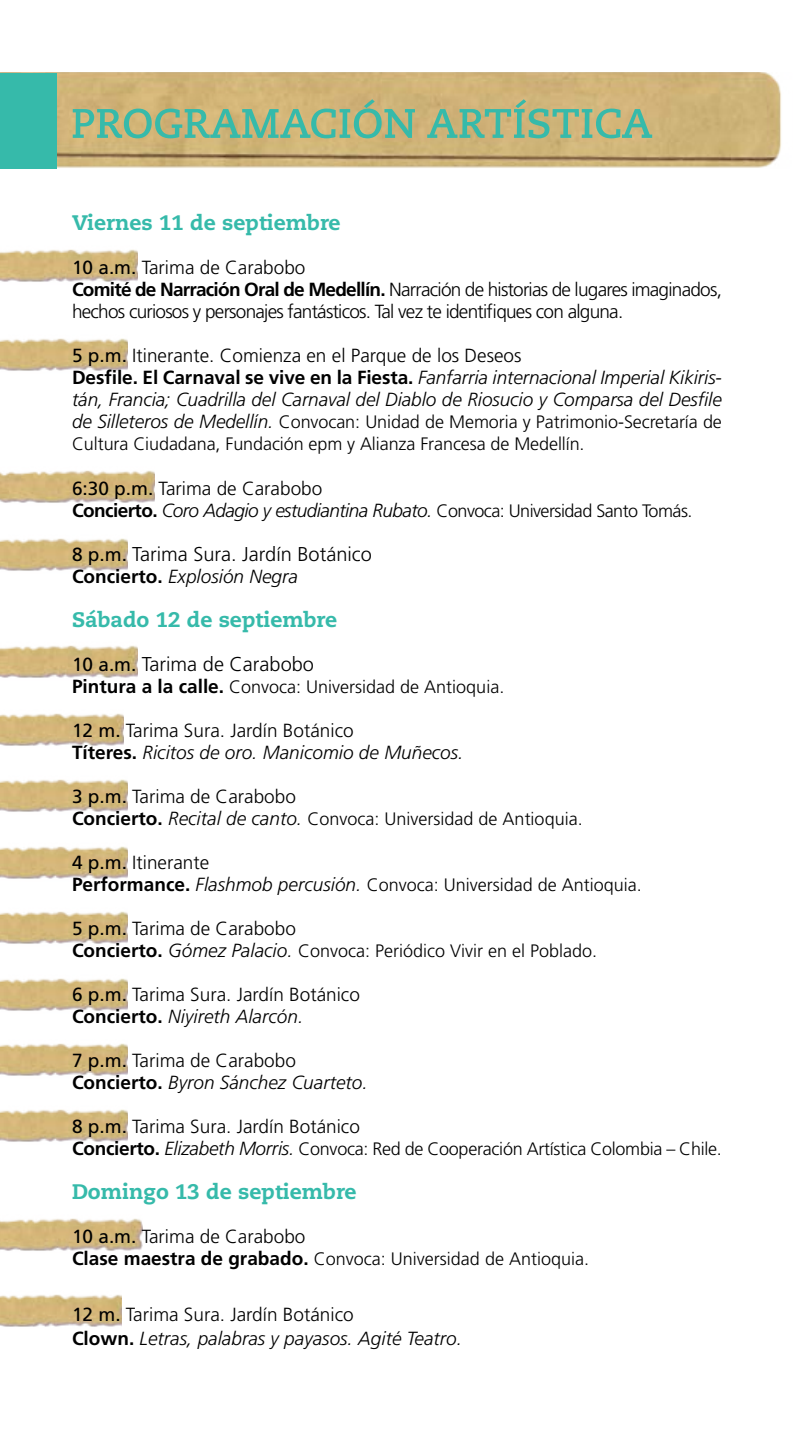
<style>
.page{position:relative;width:794px;height:1435px;background:#fff}
.page>*{position:absolute;margin:0;border:0;box-sizing:border-box;transform-origin:0 0}
.t1{font:800 21px "Caecilia LT Std";color:#36baaa}
.t2{font:300 20px "Frutiger LT Std";color:#000}
.t3{font:italic 300 19px/22px "Frutiger LT Std";letter-spacing:-.005em;color:#000}
.t4{font:300 19px/22px "Frutiger LT Std";letter-spacing:-.01em;color:#000}
.t5{font:300 19px/22px "Frutiger LT Std";letter-spacing:-.04em;color:#000}
.t6{font:italic 300 19px/22px "Frutiger LT Std";letter-spacing:-.03em;color:#000}
.t7{font:300 18px/22px "Frutiger LT Std";color:#000}
.s1{font-weight:400}
.s2{font-weight:700}
.s3{font-weight:400;font-style:normal}
.s4{font-style:normal}
.s5{font-weight:700;font-style:normal}
.s6{font-style:italic;font-size:19px}
.s7{font-style:normal;font-size:18px}
.s8{font-weight:400;font-size:19px}
.s9{font-weight:700;font-size:19px}
.s10{font-style:italic}
</style>
<div class="page">
<img style="left:0;top:1218px;width:142px;height:33px">
<img style="left:0;top:1294px;width:122px;height:33px">
<img style="left:0;top:249px;width:137px;height:33px">
<img style="left:0;top:645px;width:137px;height:33px">
<img style="left:0;top:338px;width:127px;height:33px">
<img style="left:0;top:538px;width:127px;height:33px">
<img style="left:0;top:470px;width:154px;height:33px">
<img style="left:0;top:713px;width:123px;height:33px">
<img style="left:0;top:911px;width:127px;height:33px">
<img style="left:0;top:779px;width:127px;height:33px">
<img style="left:0;top:846px;width:127px;height:33px">
<img style="left:0;top:978px;width:127px;height:33px">
<img style="left:0;top:1043px;width:127px;height:33px">
<img style="left:0;top:1109px;width:127px;height:33px">
<img style="left:0;top:72px;width:781px;height:96px">
<div style="left:0;top:73px;width:57px;height:95px;background:#36baaa"></div>
<svg style="left:73px;top:99px;width:342px;height:39px;background:#a0b587"></svg>
<svg style="left:427px;top:99px;width:225px;height:39px;background:#a4b587"></svg>
<p class="t1" style="left:72px;top:210px;width:270px">Viernes 11 de septiembre</p>
<p class="t5" style="left:72px;top:257px;width:651px"><span class="s1">10 a.m.</span> Tarima de Carabobo<br><span class="s2">Comité de Narración Oral de Medellín.</span> Narración de historias de lugares imaginados, hechos curiosos y personajes fantásticos. Tal vez te identifiques con alguna.</p>
<p class="t3" style="left:72px;top:345px;width:651px"><span class="s3">5 p.m.</span> <span class="s4">Itinerante. Comienza en el Parque de los Deseos<br></span><span class="s5">Desfile. El Carnaval se vive en la Fiesta.</span> Fanfarria internacional Imperial Kikiris&shy;tán, Francia; Cuadrilla del Carnaval del Diablo de Riosucio y Comparsa del Desfile</p>
<p class="t7" style="left:72px;top:411px;width:651px"><span class="s6">de Silleteros de Medellín.</span> Convocan: Unidad de Memoria y Patrimonio-Secretaría de<br>Cultura Ciudadana, Fundación epm y Alianza Francesa de Medellín.</p>
<p class="t6" style="left:72px;top:477px;width:622px"><span class="s3">6:30 p.m.</span> <span class="s4">Tarima de Carabobo<br></span><span class="s5">Concierto.</span> Coro Adagio y estudiantina Rubato. <span class="s7">Convoca: Universidad Santo Tomás.</span></p>
<p class="t2" style="left:72px;top:542px;width:301px"><span class="s8">8 p.m.</span> Tarima Sura. Jardín Botánico</p>
<p class="t3" style="left:72px;top:565px;width:227px"><span class="s5">Concierto.</span> Explosión Negra</p>
<p class="t1" style="left:72px;top:606px;width:267px">Sábado 12 de septiembre</p>
<p class="t2" style="left:72px;top:652px;width:243px"><span class="s8">10 a.m.</span> Tarima de Carabobo</p>
<p class="t7" style="left:72px;top:675px;width:434px"><span class="s9">Pintura a la calle.</span> Convoca: Universidad de Antioquia.</p>
<p class="t3" style="left:72px;top:719px;width:393px"><span class="s3">12 m.</span> <span class="s4">Tarima Sura. Jardín Botánico<br></span><span class="s5">Títeres.</span> Ricitos de oro. Manicomio de Muñecos.</p>
<p class="t4" style="left:72px;top:785px;width:225px"><span class="s1">3 p.m.</span> Tarima de Carabobo</p>
<p class="t7" style="left:72px;top:807px;width:512px"><span class="s9">Concierto.</span> <span class="s6">Recital de canto.</span> Convoca: Universidad de Antioquia.</p>
<p class="t4" style="left:72px;top:851px;width:139px"><span class="s1">4 p.m.</span> Itinerante</p>
<p class="t7" style="left:72px;top:873px;width:571px"><span class="s9">Performance.</span> <span class="s6">Flashmob percusión.</span> Convoca: Universidad de Antioquia.</p>
<p class="t4" style="left:72px;top:917px;width:225px"><span class="s1">5 p.m.</span> Tarima de Carabobo</p>
<p class="t7" style="left:72px;top:939px;width:527px"><span class="s9">Concierto.</span> <span class="s6">Gómez Palacio.</span> Convoca: Periódico Vivir en el Poblado.</p>
<p class="t4" style="left:72px;top:983px;width:289px"><span class="s1">6 p.m.</span> Tarima Sura. Jardín Botánico<br><span class="s2">Concierto.</span> <span class="s10">Niyireth Alarcón.</span></p>
<p class="t3" style="left:72px;top:1049px;width:297px"><span class="s3">7 p.m.</span> <span class="s4">Tarima de Carabobo<br></span><span class="s5">Concierto.</span> Byron Sánchez Cuarteto.</p>
<p class="t4" style="left:72px;top:1115px;width:289px"><span class="s1">8 p.m.</span> Tarima Sura. Jardín Botánico</p>
<p class="t7" style="left:72px;top:1137px;width:651px"><span class="s9">Concierto.</span> <span class="s6">Elizabeth Morris.</span> Convoca: Red de Cooperación Artística Colombia – Chile.</p>
<p class="t1" style="left:72px;top:1178px;width:286px">Domingo 13 de septiembre</p>
<p class="t4" style="left:72px;top:1225px;width:235px"><span class="s1">10 a.m.</span> Tarima de Carabobo</p>
<p class="t7" style="left:72px;top:1247px;width:518px"><span class="s9">Clase maestra de grabado.</span> Convoca: Universidad de Antioquia.</p>
<p class="t3" style="left:72px;top:1302px;width:391px;line-height:24px"><span class="s3">12 m.</span> <span class="s4">Tarima Sura. Jardín Botánico<br></span><span class="s5">Clown.</span> Letras, palabras y payasos. Agité Teatro.</p>
</div>
